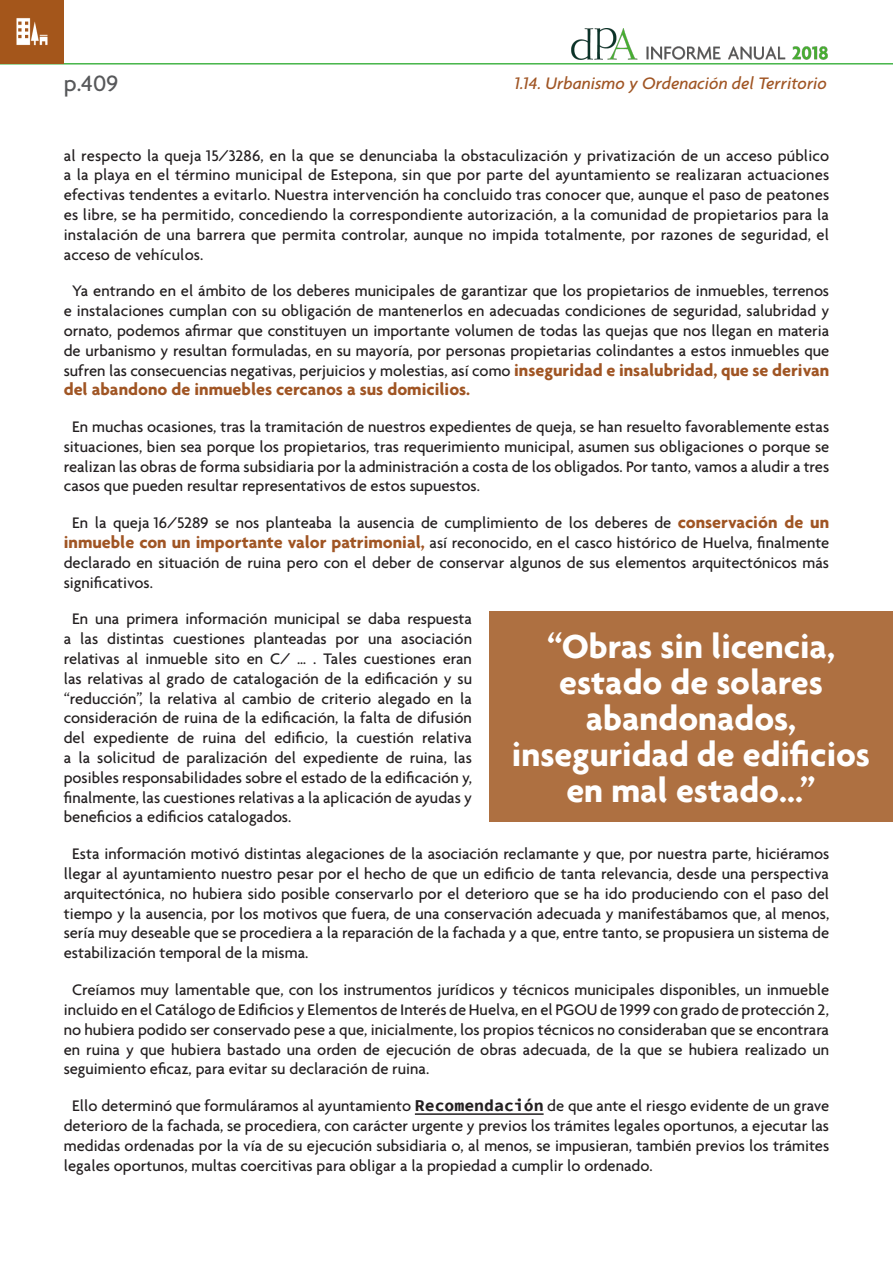
<style>
.page{position:relative;width:893px;height:1263px;background:#fff}
.page>*{position:absolute;margin:0;border:0;box-sizing:border-box;transform-origin:0 0}
.Destacados{font:700 36px/36px "Agenda";color:#fff;text-align:center}
.t1{font:500 24px "Agenda";color:#57585a}
.Parrafo{font:700 18px "Agenda";color:#a05524}
.t2{font:italic 500 18px "Agenda";color:#a05524}
.Parrafo-2{font:500 16.5px/19.8px "Agenda";color:#231f20;text-align:justify}
.s1{font-weight:700;font-size:18px;color:#a05524}
.s2{font-family:"Source Code Pro";font-weight:700}
</style>
<div class="page">
<img style="left:572px;top:29px;width:255px;height:30px">
<hr style="left:0;top:63px;width:893px;height:2px;background:#46b549">
<img style="left:0;top:0;width:64px;height:63px">
<hr style="left:415px;top:1113px;width:129px;height:2px;background:#231f20">
<div style="left:489px;top:611px;width:404px;height:211px;background:#ae7041"></div>
<h2 class="t1" style="left:64px;top:69px;width:56px">p.409</h2>
<p class="t2" style="left:514px;top:72px;width:314px">1.14. Urbanismo y Ordenación del Territorio</p>
<p class="Parrafo-2" style="left:64px;top:145px;width:767px">al respecto la queja 15/3286, en la que se denunciaba la obstaculización y privatización de un acceso público a la playa en el término municipal de Estepona, sin que por parte del ayuntamiento se realizaran actuaciones efectivas tendentes a evitarlo. Nuestra intervención ha concluido tras conocer que, aunque el paso de peatones es libre, se ha permitido, concediendo la correspondiente autorización, a la comunidad de propietarios para la instalación de una barrera que permita controlar, aunque no impida totalmente, por razones de seguridad, el acceso de vehículos.</p>
<p class="Parrafo-2" style="left:64px;top:281px;width:767px;text-align:center">Ya entrando en el ámbito de los deberes municipales de garantizar que los propietarios de inmuebles, terrenos e instalaciones cumplan con su obligación de mantenerlos en adecuadas condiciones de seguridad, salubridad y ornato, podemos afirmar que constituyen un importante volumen de todas las quejas que nos llegan en materia de urbanismo y resultan formuladas, en su mayoría, por personas propietarias colindantes a estos inmuebles que sufren las consecuencias negativas, perjuicios y molestias, así como <span class="s1">inseguridad e insalubridad, que se derivan</span></p>
<p class="Parrafo" style="left:64px;top:378px;width:408px">del abandono de inmuebles cercanos a sus domicilios.</p>
<p class="Parrafo-2" style="left:64px;top:416px;width:767px;text-indent:9px">En muchas ocasiones, tras la tramitación de nuestros expedientes de queja, se han resuelto favorablemente estas situaciones, bien sea porque los propietarios, tras requerimiento municipal, asumen sus obligaciones o porque se realizan las obras de forma subsidiaria por la administración a costa de los obligados. Por tanto, vamos a aludir a tres casos que pueden resultar representativos de estos supuestos.</p>
<p class="Parrafo-2" style="left:64px;top:513px;width:767px;text-indent:9px">En la queja 16/5289 se nos planteaba la ausencia de cumplimiento de los deberes de <span class="s1">conservación de un inmueble con un importante valor patrimonial,</span> así reconocido, en el casco histórico de Huelva, finalmente declarado en situación de ruina pero con el deber de conservar algunos de sus elementos arquitectónicos más significativos.</p>
<p class="Parrafo-2" style="left:64px;top:609px;width:410px;text-indent:9px">En una primera información municipal se daba respuesta a las distintas cuestiones planteadas por una asociación relativas al inmueble sito en C/ … . Tales cuestiones eran las relativas al grado de catalogación de la edificación y su “reducción”, la relativa al cambio de criterio alegado en la consideración de ruina de la edificación, la falta de difusión del expediente de ruina del edificio, la cuestión relativa a la solicitud de paralización del expediente de ruina, las posibles responsabilidades sobre el estado de la edificación y, finalmente, las cuestiones relativas a la aplicación de ayudas y beneficios a edificios catalogados.</p>
<p class="Parrafo-2" style="left:64px;top:844px;width:767px;text-indent:9px">Esta información motivó distintas alegaciones de la asociación reclamante y que, por nuestra parte, hiciéramos llegar al ayuntamiento nuestro pesar por el hecho de que un edificio de tanta relevancia, desde una perspectiva arquitectónica, no hubiera sido posible conservarlo por el deterioro que se ha ido produciendo con el paso del tiempo y la ausencia, por los motivos que fuera, de una conservación adecuada y manifestábamos que, al menos, sería muy deseable que se procediera a la reparación de la fachada y a que, entre tanto, se propusiera un sistema de estabilización temporal de la misma.</p>
<p class="Parrafo-2" style="left:64px;top:979px;width:767px;text-indent:9px">Creíamos muy lamentable que, con los instrumentos jurídicos y técnicos municipales disponibles, un inmueble incluido en el Catálogo de Edificios y Elementos de Interés de Huelva, en el PGOU de 1999 con grado de protección 2, no hubiera podido ser conservado pese a que, inicialmente, los propios técnicos no consideraban que se encontrara en ruina y que hubiera bastado una orden de ejecución de obras adecuada, de la que se hubiera realizado un seguimiento eficaz, para evitar su declaración de ruina.</p>
<p class="Parrafo-2" style="left:64px;top:1095px;width:767px;text-indent:9px">Ello determinó que formuláramos al ayuntamiento <span class="s2">Recomendación</span> de que ante el riesgo evidente de un grave deterioro de la fachada, se procediera, con carácter urgente y previos los trámites legales oportunos, a ejecutar las medidas ordenadas por la vía de su ejecución subsidiaria o, al menos, se impusieran, también previos los trámites legales oportunos, multas coercitivas para obligar a la propiedad a cumplir lo ordenado.</p>
<p class="Destacados" style="left:512px;top:627px;width:360px">“Obras sin licencia, estado de solares abandonados, inseguridad de edificios en mal estado...”</p>
</div>
